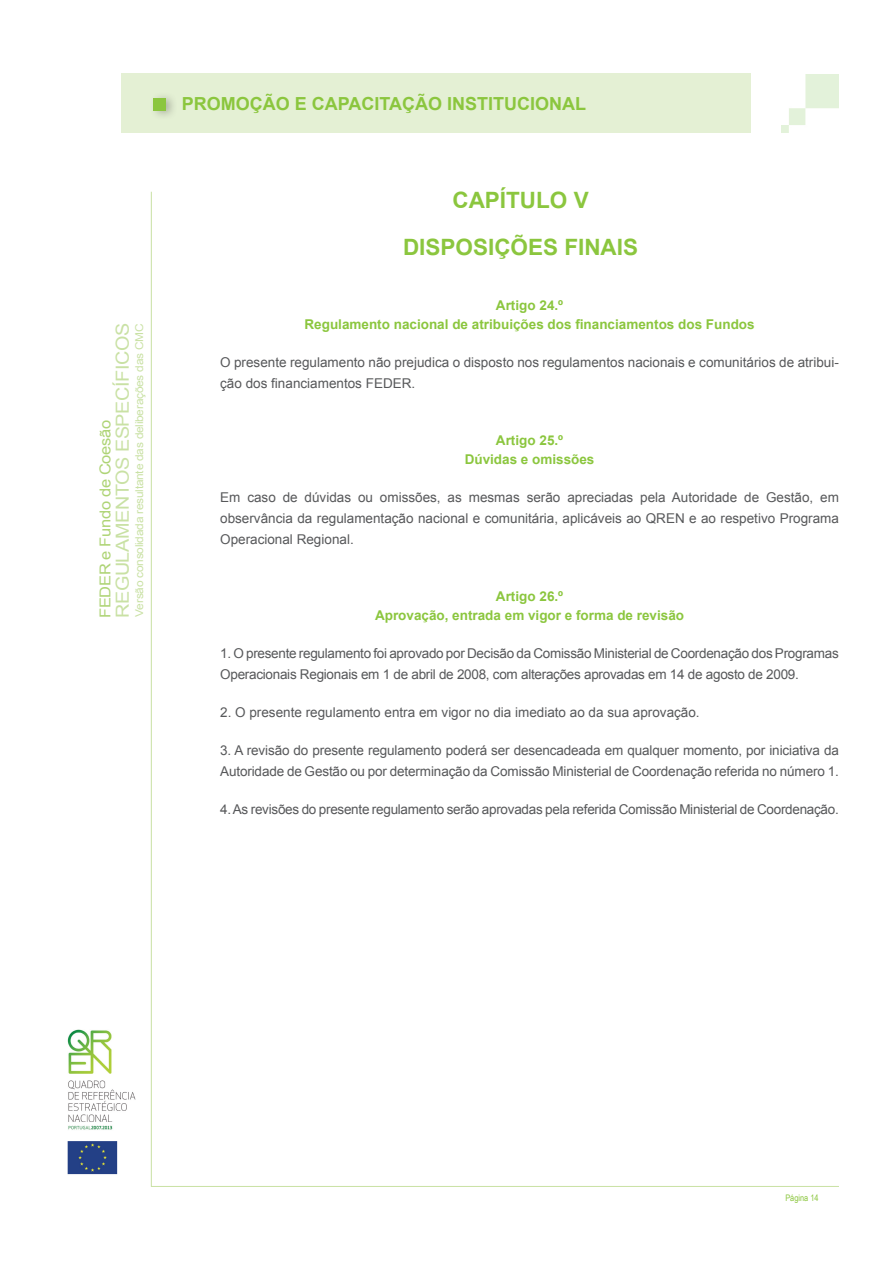
<style>
.page{position:relative;width:893px;height:1263px;background:#fff}
.page>*{position:absolute;margin:0;border:0;box-sizing:border-box;transform-origin:0 0}
.Título{font:700 22.5px "Arial";color:#8bc63e}
.t1{font:700 18px "Arial";color:#8bc63e}
.t2{font:18px "Arial";letter-spacing:-.02em;color:#c9e1a4;scale:1.1 1}
.t3{font:15px "Arial";letter-spacing:-.02em;color:#aed475;scale:1.1 1}
.Texto{font:13.5px/21px "Arial";letter-spacing:-.01em;color:#57585a}
.Texto_subtitulo{font:700 13.5px "Arial";color:#8bc63e}
.t4{font:10.8px "Arial";letter-spacing:-.02em;color:#c9e1a4;scale:1.1 1}
.t5{font:9px "Arial Narrow";color:#8bc63e}
</style>
<div class="page">
<img style="left:67px;top:1029px;width:69px;height:146px">
<hr style="left:151px;top:192px;width:1px;height:994px;background:#c9e1a4">
<hr style="left:151px;top:1186px;width:688px;height:1px;background:#c9e1a4">
<div style="left:121px;top:74px;width:630px;height:59px;background:#e4f0d4"></div>
<div style="left:149px;top:91px;width:29px;height:29px;background:#231f20;opacity:.3"></div>
<div style="left:153px;top:99px;width:13px;height:12px;background:#8bc63e"></div>
<img style="left:782px;top:75px;width:57px;height:57px">
<h2 class="t2" style="left:111px;top:618px;width:269px;rotate:-90deg">REGULAMENTOS ESPECÍFICOS</h2>
<p class="t4" style="left:132px;top:616px;width:268px;rotate:-90deg">Versão consolidada resultante das deliberações das CMC</p>
<p class="t3" style="left:95px;top:618px;width:181px;rotate:-90deg">FEDER e Fundo de Coesão</p>
<h2 class="t1" style="left:182px;top:92px;width:406px">PROMOÇÃO E CAPACITAÇÃO INSTITUCIONAL</h2>
<p class="Título" style="left:452px;top:185px;width:138px">CAPÍTULO V</p>
<p class="Título" style="left:403px;top:232px;width:237px">DISPOSIÇÕES FINAIS</p>
<p class="Texto_subtitulo" style="left:496px;top:297px;width:69px">Artigo 24.º</p>
<p class="Texto_subtitulo" style="left:305px;top:316px;width:452px">Regulamento nacional de atribuições dos financiamentos dos Fundos</p>
<p class="Texto" style="left:220px;top:352px;width:620px">O presente regulamento não prejudica o disposto nos regulamentos nacionais e comunitários de atribui&shy;ção dos financiamentos FEDER.</p>
<p class="Texto_subtitulo" style="left:496px;top:432px;width:69px">Artigo 25.º</p>
<p class="Texto_subtitulo" style="left:465px;top:451px;width:131px">Dúvidas e omissões</p>
<p class="Texto" style="left:220px;top:487px;width:620px;text-align:justify">Em caso de dúvidas ou omissões, as mesmas serão apreciadas pela Autoridade de Gestão, em observância da regulamentação nacional e comunitária, aplicáveis ao QREN e ao respetivo Programa Operacional Regional.</p>
<p class="Texto_subtitulo" style="left:496px;top:588px;width:69px">Artigo 26.º</p>
<p class="Texto_subtitulo" style="left:375px;top:607px;width:311px">Aprovação, entrada em vigor e forma de revisão</p>
<p class="Texto" style="left:220px;top:643px;width:620px">1. O presente regulamento foi aprovado por Decisão da Comissão Ministerial de Coordenação dos Programas<br>Operacionais Regionais em 1 de abril de 2008, com alterações aprovadas em 14 de agosto de 2009.</p>
<p class="Texto" style="left:220px;top:702px;width:481px">2. O presente regulamento entra em vigor no dia imediato ao da sua aprovação.</p>
<p class="Texto" style="left:220px;top:740px;width:620px">3. A revisão do presente regulamento poderá ser desencadeada em qualquer momento, por iniciativa da<br>Autoridade de Gestão ou por determinação da Comissão Ministerial de Coordenação referida no número 1.</p>
<p class="Texto" style="left:220px;top:799px;width:620px">4. As revisões do presente regulamento serão aprovadas pela referida Comissão Ministerial de Coordenação.</p>
<p class="t5" style="left:785px;top:1191px;width:35px">Página 14</p>
</div>
